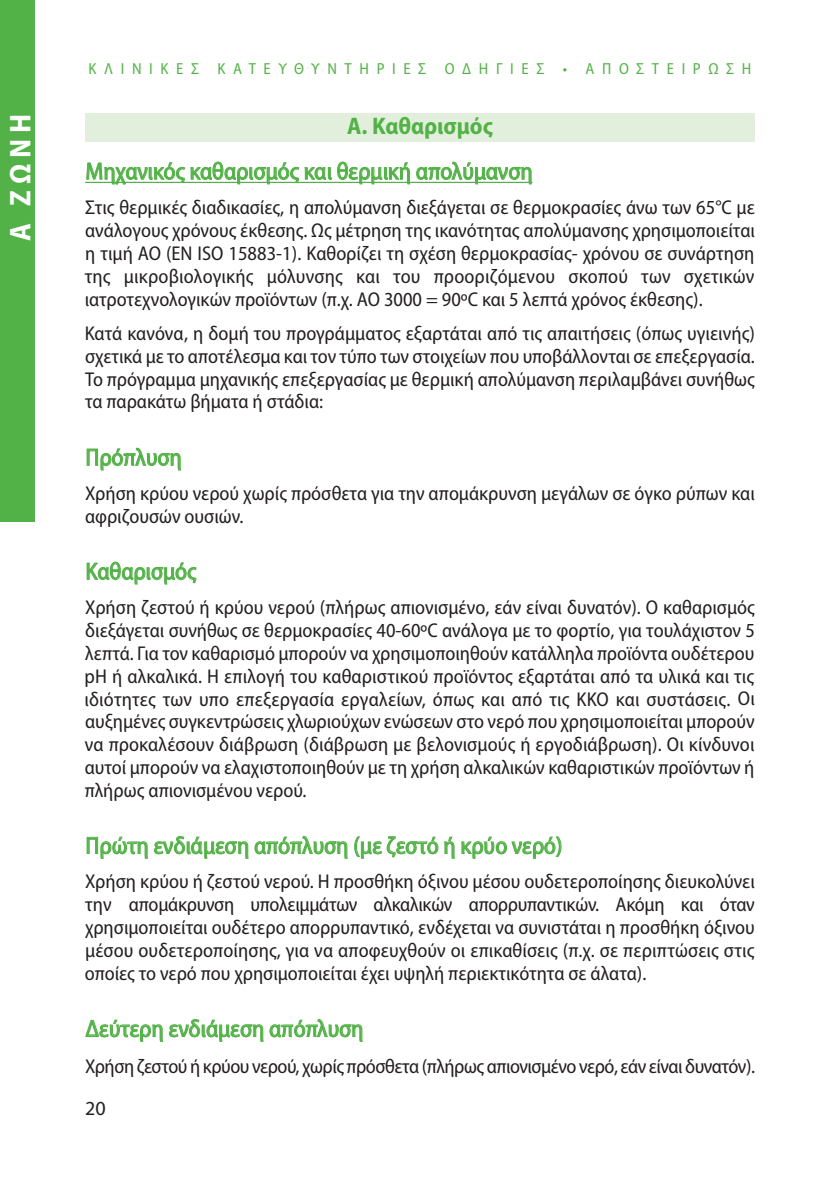
<style>
.page{position:relative;width:840px;height:1191px;background:#fff}
.page>*{position:absolute;margin:0;border:0;box-sizing:border-box;transform-origin:0 0}
.t1{font:700 semi-condensed 30px "Myriad Pro";color:#fff}
.t2{font:semi-condensed 24px "Myriad Pro";letter-spacing:-.005em;color:#53b247}
.t3{font:700 semi-condensed 24px "Myriad Pro";color:#53b247}
.t4{font:semi-condensed 20px/22.8px "Myriad Pro";color:#231f20;text-align:justify}
.t5{font:semi-condensed 20px "Myriad Pro";letter-spacing:-.025em;color:#231f20}
.t6{font:20px "Myriad Pro";color:#231f20}
.t7{font:semi-condensed 16px "Myriad Pro";letter-spacing:.475em;color:#53b247}
</style>
<div class="page">
<svg style="left:86px;top:161px;width:324px;height:24px"></svg>
<svg style="left:416px;top:161px;width:116px;height:24px"></svg>
<hr style="left:85px;top:182px;width:447px;height:1px;background:#53b247">
<svg style="left:86px;top:447px;width:95px;height:24px"></svg>
<svg style="left:86px;top:561px;width:111px;height:24px"></svg>
<svg style="left:86px;top:836px;width:62px;height:23px"></svg>
<svg style="left:154px;top:835px;width:194px;height:24px"></svg>
<svg style="left:354px;top:836px;width:207px;height:23px"></svg>
<svg style="left:85px;top:1019px;width:78px;height:23px"></svg>
<svg style="left:169px;top:1018px;width:194px;height:24px"></svg>
<div style="left:85px;top:113px;width:669px;height:29px;background:#e2efdc"></div>
<div style="left:0;top:0;width:34px;height:522px;background:#53b247"></div>
<h1 class="t1" style="left:9px;top:241px;width:129px;rotate:-90deg">Α ΖΩΝΗ</h1>
<p class="t7" style="left:88px;top:63px;width:664px">ΚΛΙΝΙΚΕΣ ΚΑΤΕΥΘΥΝΤΗΡΙΕΣ ΟΔΗΓΙΕΣ • ΑΠΟΣΤΕΙΡΩΣΗ</p>
<p class="t3" style="left:347px;top:117px;width:147px">Α. Καθαρισμός</p>
<p class="t2" style="left:85px;top:162px;width:448px">Μηχανικός καθαρισμός και θερμική απολύμανση</p>
<p class="t4" style="left:85px;top:197px;width:671px">Στις θερμικές διαδικασίες, η απολύμανση διεξάγεται σε θερμοκρασίες άνω των 65°C με ανάλογους χρόνους έκθεσης. Ως μέτρηση της ικανότητας απολύμανσης χρησιμοποιείται η τιμή ΑΟ (EN ISO 15883-1). Καθορίζει τη σχέση θερμοκρασίας- χρόνου σε συνάρτηση της μικροβιολογικής μόλυνσης και του προοριζόμενου σκοπού των σχετικών ιατροτεχνολογικών προϊόντων (π.χ. ΑΟ 3000 = 90ºC και 5 λεπτά χρόνος έκθεσης).</p>
<p class="t4" style="left:85px;top:323px;width:671px">Κατά κανόνα, η δομή του προγράμματος εξαρτάται από τις απαιτήσεις (όπως υγιεινής) σχετικά με το αποτέλεσμα και τον τύπο των στοιχείων που υποβάλλονται σε επεξεργασία.<br>Το πρόγραμμα μηχανικής επεξεργασίας με θερμική απολύμανση περιλαμβάνει συνήθως τα παρακάτω βήματα ή στάδια:</p>
<p class="t2" style="left:85px;top:448px;width:98px">Πρόπλυση</p>
<p class="t4" style="left:85px;top:483px;width:670px">Χρήση κρύου νερού χωρίς πρόσθετα για την απομάκρυνση μεγάλων σε όγκο ρύπων και αφριζουσών ουσιών.</p>
<p class="t2" style="left:85px;top:562px;width:112px">Καθαρισμός</p>
<p class="t4" style="left:84px;top:597px;width:671px">Χρήση ζεστού ή κρύου νερού (πλήρως απιονισμένο, εάν είναι δυνατόν). Ο καθαρισμός διεξάγεται συνήθως σε θερμοκρασίες 40-60ºC ανάλογα με το φορτίο, για τουλάχιστον 5 λεπτά. Για τον καθαρισμό μπορούν να χρησιμοποιηθούν κατάλληλα προϊόντα ουδέτερου pH ή αλκαλικά. Η επιλογή του καθαριστικού προϊόντος εξαρτάται από τα υλικά και τις ιδιότητες των υπο επεξεργασία εργαλείων, όπως και από τις ΚΚΟ και συστάσεις. Οι αυξημένες συγκεντρώσεις χλωριούχων ενώσεων στο νερό που χρησιμοποιείται μπορούν να προκαλέσουν διάβρωση (διάβρωση με βελονισμούς ή εργοδιάβρωση). Οι κίνδυνοι αυτοί μπορούν να ελαχιστοποιηθούν με τη χρήση αλκαλικών καθαριστικών προϊόντων ή πλήρως απιονισμένου νερού.</p>
<p class="t2" style="left:85px;top:836px;width:478px">Πρώτη ενδιάμεση απόπλυση (με ζεστό ή κρύο νερό)</p>
<p class="t4" style="left:85px;top:872px;width:671px">Χρήση κρύου ή ζεστού νερού. Η προσθήκη όξινου μέσου ουδετεροποίησης διευκολύνει την απομάκρυνση υπολειμμάτων αλκαλικών απορρυπαντικών. Ακόμη και όταν χρησιμοποιείται ουδέτερο απορρυπαντικό, ενδέχεται να συνιστάται η προσθήκη όξινου μέσου ουδετεροποίησης, για να αποφευχθούν οι επικαθίσεις (π.χ. σε περιπτώσεις στις οποίες το νερό που χρησιμοποιείται έχει υψηλή περιεκτικότητα σε άλατα).</p>
<p class="t2" style="left:85px;top:1019px;width:279px">Δεύτερη ενδιάμεση απόπλυση</p>
<p class="t5" style="left:85px;top:1058px;width:671px">Χρήση ζεστού ή κρύου νερού, χωρίς πρόσθετα (πλήρως απιονισμένο νερό, εάν είναι δυνατόν).</p>
<p class="t6" style="left:85px;top:1101px;width:22px">20</p>
</div>
